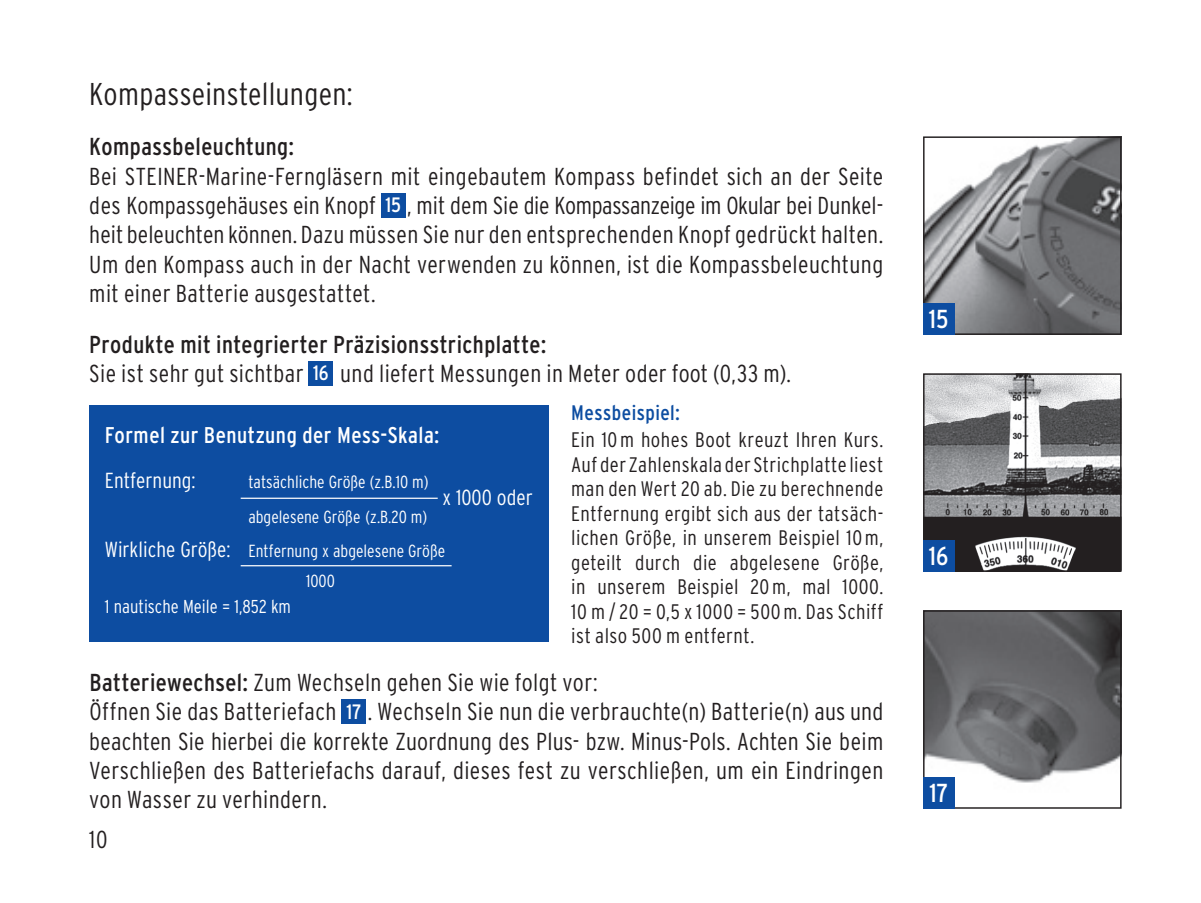
<style>
.page{position:relative;width:1201px;height:903px;background:#fff}
.page>*{position:absolute;margin:0;border:0;box-sizing:border-box;transform-origin:0 0}
.t1{font:300 condensed 31.5px "Interstate";letter-spacing:.01em;color:#231f20}
.t2{font:condensed 25.9px "Interstate";color:#fff}
.t3{font:300 condensed 24.5px/29.4px "Interstate";letter-spacing:.015em;color:#231f20}
.t4{font:condensed 24.5px "Interstate";letter-spacing:.02em;color:#231f20}
.t5{font:condensed 22.75px "Interstate";letter-spacing:.02em;color:#fff}
.t6{font:300 condensed 21.7px "Interstate";color:#fff}
.t7{font:300 condensed 21px/24.5px "Interstate";letter-spacing:.025em;color:#231f20;text-align:justify}
.t8{font:condensed 21px "Interstate";letter-spacing:.025em;color:#0d4da1}
.t9{font:300 condensed 18.55px "Interstate";color:#fff}
.t10{font:300 condensed 17.5px/34.3px "Interstate";color:#fff}
.s1{font-weight:400;font-size:20.65px;color:#fff}
.s2{font-weight:400}
.s3{font-size:21.7px}
</style>
<div class="page">
<img style="left:925px;top:138px;width:194px;height:195px">
<div style="left:923px;top:136px;width:198px;height:199px;border:1px solid #231f20"></div>
<img style="left:925px;top:375px;width:194px;height:195px">
<div style="left:923px;top:373px;width:198px;height:199px;border:1px solid #231f20"></div>
<img style="left:925px;top:612px;width:194px;height:195px">
<div style="left:923px;top:610px;width:198px;height:199px;border:1px solid #231f20"></div>
<div style="left:381px;top:193px;width:24px;height:24px;background:#0d4da1"></div>
<div style="left:308px;top:361px;width:25px;height:24px;background:#0d4da1"></div>
<div style="left:341px;top:699px;width:25px;height:25px;background:#0d4da1"></div>
<div style="left:923px;top:304px;width:31px;height:31px;background:#0d4da1"></div>
<div style="left:923px;top:541px;width:31px;height:31px;background:#0d4da1"></div>
<div style="left:923px;top:777px;width:31px;height:32px;background:#0d4da1"></div>
<div style="left:89px;top:406px;width:460px;height:236px;background:#0d4da1"></div>
<hr style="left:241px;top:498px;width:197px;height:1px;background:#fff">
<hr style="left:241px;top:565px;width:210px;height:1px;background:#fff">
<p class="t1" style="left:89px;top:76px;width:265px">Kompasseinstellungen:</p>
<p class="t4" style="left:89px;top:133px;width:206px">Kompassbeleuchtung:</p>
<p class="t3" style="left:89px;top:161px;width:795px;text-align:justify">Bei STEINER-Marine-Ferngläsern mit eingebautem Kompass befindet sich an der Seite des Kompassgehäuses ein Knopf <span class="s1">15</span> , mit dem Sie die Kompassanzeige im Okular bei Dunkel&shy;heit beleuchten können. Dazu müssen Sie nur den entsprechenden Knopf gedrückt halten.<br>Um den Kompass auch in der Nacht verwenden zu können, ist die Kompassbeleuchtung mit einer Batterie ausgestattet.</p>
<p class="t3" style="left:89px;top:329px;width:703px"><span class="s2">Produkte mit integrierter Präzisionsstrichplatte:<br></span>Sie ist sehr gut sichtbar <span class="s1">16</span> und liefert Mes sungen in Meter oder foot (0,33 m).</p>
<p class="t5" style="left:105px;top:422px;width:336px">Formel zur Benutzung der Mess-Skala:</p>
<p class="t6" style="left:105px;top:468px;width:92px">Entfernung:</p>
<p class="t10" style="left:248px;top:465px;width:182px">tatsächliche Größe (z.B.10 m) abgelesene Größe (z.B.20 m)</p>
<p class="t6" style="left:442px;top:485px;width:92px">x 1000 oder</p>
<p class="t10" style="left:306px;top:535px;width:141px;line-height:30.8px;text-indent:-201px"><span class="s3">Wirkliche Größe:</span> Entfernung x abgelesene Größe<br>1000</p>
<p class="t9" style="left:105px;top:596px;width:188px">1 nautische Meile = 1,852 km</p>
<p class="t8" style="left:571px;top:401px;width:110px">Messbeispiel:</p>
<p class="t7" style="left:571px;top:427px;width:314px">Ein 10m hohes Boot kreuzt Ihren Kurs.<br>Auf der Zahlenskala der Strichplatteliest man den Wert 20 ab. Die zu berechnende Entfernung ergibt sich aus der tatsäch&shy;lichen Größe, in unserem Beispiel 10m, geteilt durch die abgelesene Größe, in unserem Beispiel 20m, mal 1000.<br>10 m / 20 = 0,5 x 1000 = 500m. Das Schiff ist also 500 m entfernt.</p>
<p class="t3" style="left:89px;top:667px;width:795px"><span class="s2">Batteriewechsel:</span> Zum Wechseln gehen Sie wie folgt vor:<br>Öffnen Sie das Batteriefach <span class="s1">17</span> . Wechseln Sie nun die verbrauchte(n) Batterie(n) aus und beachten Sie hierbei die korrekte Zuordnung des Plus- bzw. Minus-Pols. Achten Sie beim Verschließen des Batteriefachs darauf, dieses fest zu verschließen, um ein Eindringen von Wasser zu verhindern.</p>
<p class="t3" style="left:89px;top:824px;width:20px">10</p>
<p class="t2" style="left:928px;top:305px;width:21px">15</p>
<p class="t2" style="left:929px;top:542px;width:21px">16</p>
<p class="t2" style="left:929px;top:779px;width:20px">17</p>
</div>
